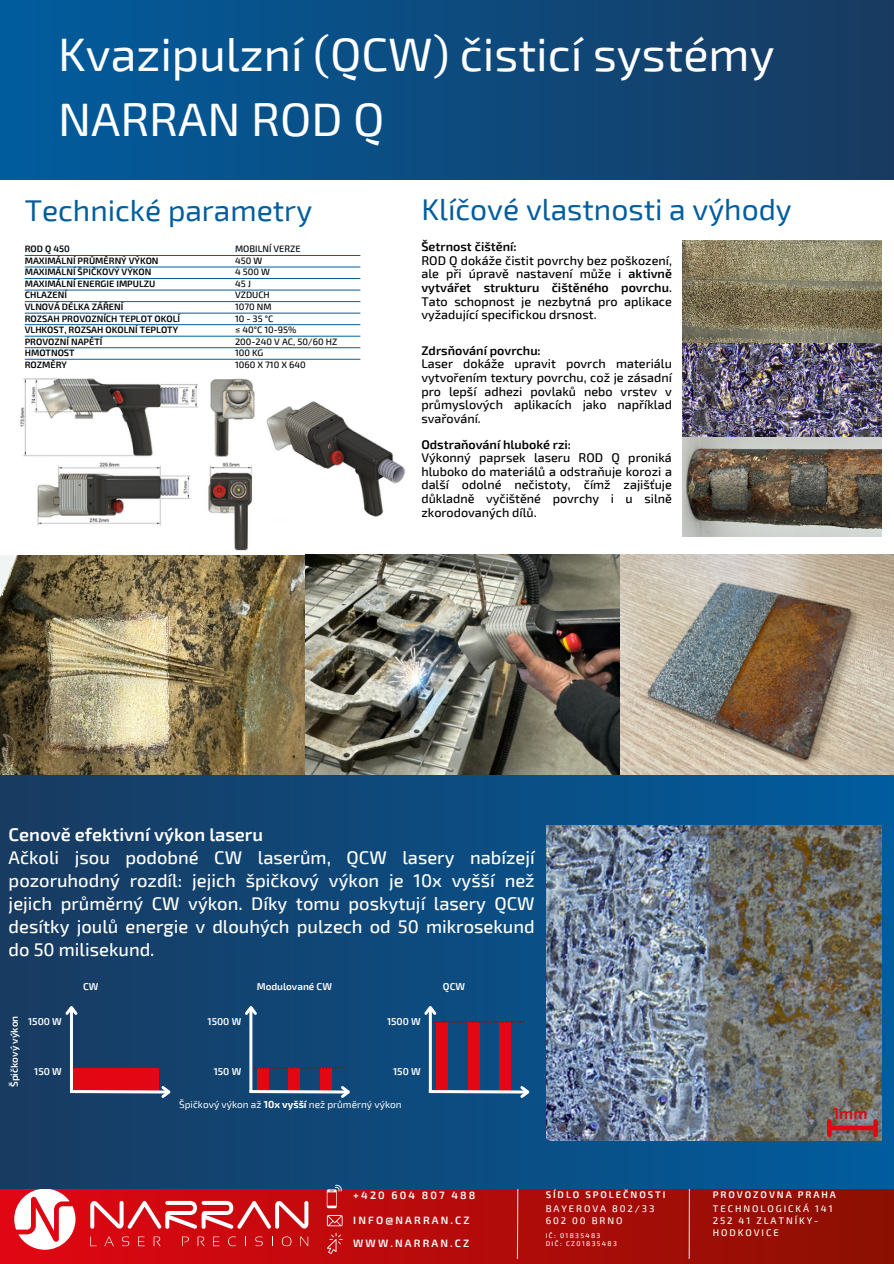
<style>
.page{position:relative;width:894px;height:1264px;background:#fff}
.page>*{position:absolute;margin:0;border:0;box-sizing:border-box;transform-origin:0 0}
.t1{font:46.95px/65.2px "Exo 2";color:#fff}
.t2{font:30px "Exo 2";color:#005d9f}
.t3{font:500 18.3px/23px "Exo 2";color:#fff}
.t4{font:600 16.05px "Exo 2";color:#e30613}
.t5{font:500 12.6px/13.6px "Exo 2";color:#000}
.t6{font:600 10.65px "Exo 2";letter-spacing:.2em;color:#fff}
.t7{font:600 10.05px "Exo 2";color:#fff}
.t8{font:10.05px "Exo 2";color:#fff}
.t9{font:500 9.6px/12px "Exo 2";letter-spacing:.2em;color:#fff}
.t10{font:600 9.6px "Exo 2";letter-spacing:.2em;color:#fff}
.t11{font:600 9.3px "Exo 2";color:#000}
.t12{font:500 9.3px "Exo 2";color:#000}
.t13{font:500 6.9px "Exo 2";letter-spacing:.2em;color:#fff}
.s1{font-weight:600}
.s2{font-weight:700}
</style>
<div class="page">
<div style="left:0;top:0;width:893px;height:179px;background:linear-gradient(to right,#005c9e,#193a60)"></div>
<svg style="left:0;top:1188px;width:893px;height:75px;background:#ae0d0b"></svg>
<hr style="left:516px;top:1179px;width:2px;height:79px;background:#d9d9d9">
<hr style="left:688px;top:1179px;width:1px;height:79px;background:#d9d9d9">
<svg style="left:14px;top:1188px;width:61px;height:61px"></svg>
<svg style="left:90px;top:1236px;width:7px;height:10px"></svg>
<svg style="left:104px;top:1236px;width:10px;height:10px"></svg>
<svg style="left:122px;top:1236px;width:7px;height:10px"></svg>
<svg style="left:138px;top:1236px;width:6px;height:10px"></svg>
<svg style="left:154px;top:1236px;width:7px;height:10px"></svg>
<svg style="left:182px;top:1236px;width:7px;height:10px"></svg>
<svg style="left:197px;top:1236px;width:7px;height:10px"></svg>
<svg style="left:213px;top:1236px;width:6px;height:10px"></svg>
<svg style="left:228px;top:1236px;width:8px;height:10px"></svg>
<svg style="left:255px;top:1236px;width:7px;height:10px"></svg>
<svg style="left:282px;top:1236px;width:9px;height:10px"></svg>
<svg style="left:300px;top:1236px;width:8px;height:10px"></svg>
<svg style="left:90px;top:1200px;width:218px;height:28px"></svg>
<div style="left:0;top:559px;width:893px;height:629px;background:linear-gradient(to right,#193b60,#005d9e)"></div>
<svg style="left:327px;top:1214px;width:15px;height:12px"></svg>
<svg style="left:327px;top:1232px;width:15px;height:21px"></svg>
<svg style="left:327px;top:1184px;width:15px;height:24px"></svg>
<hr style="left:25px;top:255px;width:335px;height:1px;background:#005d9f">
<hr style="left:25px;top:266px;width:335px;height:1px;background:#005d9f">
<hr style="left:25px;top:289px;width:335px;height:1px;background:#005d9f">
<hr style="left:25px;top:313px;width:335px;height:1px;background:#005d9f">
<hr style="left:25px;top:336px;width:335px;height:1px;background:#005d9f">
<hr style="left:25px;top:278px;width:335px;height:1px;background:#005d9f">
<hr style="left:25px;top:301px;width:335px;height:1px;background:#005d9f">
<hr style="left:25px;top:324px;width:335px;height:1px;background:#005d9f">
<hr style="left:25px;top:347px;width:335px;height:1px;background:#005d9f">
<hr style="left:25px;top:359px;width:335px;height:1px;background:#005d9f">
<img style="left:20px;top:378px;width:235px;height:172px">
<img style="left:682px;top:343px;width:199px;height:194px">
<img style="left:266px;top:401px;width:139px;height:116px">
<div style="left:71px;top:1068px;width:88px;height:23px;background:#e30613"></div>
<svg style="left:67px;top:1083px;width:107px;height:17px"></svg>
<hr style="left:70px;top:1007px;width:3px;height:85px;background:#fff">
<svg style="left:63px;top:1002px;width:17px;height:15px"></svg>
<div style="left:257px;top:1067px;width:11px;height:24px;background:#e30613"></div>
<div style="left:288px;top:1067px;width:12px;height:24px;background:#e30613"></div>
<div style="left:319px;top:1067px;width:12px;height:24px;background:#e30613"></div>
<svg style="left:252px;top:1066px;width:93px;height:2px"></svg>
<svg style="left:246px;top:1083px;width:107px;height:17px"></svg>
<hr style="left:249px;top:1007px;width:3px;height:85px;background:#fff">
<svg style="left:242px;top:1002px;width:17px;height:15px"></svg>
<div style="left:436px;top:1021px;width:11px;height:70px;background:#e30613"></div>
<div style="left:467px;top:1021px;width:12px;height:70px;background:#e30613"></div>
<div style="left:499px;top:1021px;width:11px;height:70px;background:#e30613"></div>
<svg style="left:426px;top:1083px;width:106px;height:17px"></svg>
<hr style="left:429px;top:1007px;width:2px;height:85px;background:#fff">
<svg style="left:421px;top:1002px;width:103px;height:20px;background:#175284"></svg>
<img style="left:0;top:555px;width:893px;height:219px">
<img style="left:682px;top:240px;width:199px;height:103px">
<img style="left:546px;top:825px;width:335px;height:315px">
<div style="left:830px;top:1125px;width:44px;height:5px;background:#e30613"></div>
<div style="left:826px;top:1121px;width:5px;height:13px;background:#e30613"></div>
<svg style="left:873px;top:1121px;width:4px;height:13px"></svg>
<p class="t1" style="left:58px;top:19px;width:717px">Kvazipulzní (QCW) čisticí systémy<br>NARRAN ROD Q</p>
<p class="t2" style="left:25px;top:191px;width:289px">Technické parametry</p>
<h2 class="t11" style="left:25px;top:243px;width:47px">ROD Q 450</h2>
<p class="t11" style="left:25px;top:254px;width:135px">MAXIMÁLNÍ PRŮMĚRNÝ VÝKON</p>
<p class="t11" style="left:25px;top:266px;width:128px">MAXIMÁLNÍ ŠPIČKOVÝ VÝKON</p>
<p class="t11" style="left:25px;top:277px;width:132px">MAXIMÁLNÍ ENERGIE IMPULZU</p>
<p class="t11" style="left:25px;top:289px;width:44px">CHLAZENÍ</p>
<p class="t11" style="left:25px;top:301px;width:100px">VLNOVÁ DÉLKA ZÁŘENÍ</p>
<p class="t11" style="left:25px;top:312px;width:157px">ROZSAH PROVOZNÍCH TEPLOT OKOLÍ</p>
<p class="t11" style="left:25px;top:324px;width:155px">VLHKOST, ROZSAH OKOLNÍ TEPLOTY</p>
<p class="t11" style="left:25px;top:335px;width:79px">PROVOZNÍ NAPĚTÍ</p>
<p class="t11" style="left:25px;top:347px;width:51px">HMOTNOST</p>
<p class="t11" style="left:25px;top:359px;width:44px">ROZMĚRY</p>
<p class="t12" style="left:235px;top:243px;width:67px">MOBILNÍ VERZE</p>
<p class="t12" style="left:235px;top:254px;width:29px">450 W</p>
<p class="t12" style="left:235px;top:266px;width:36px">4 500 W</p>
<p class="t12" style="left:235px;top:277px;width:17px">45 J</p>
<p class="t12" style="left:235px;top:289px;width:36px">VZDUCH</p>
<p class="t12" style="left:235px;top:301px;width:38px">1070 NM</p>
<p class="t12" style="left:235px;top:312px;width:40px">10 - 35 °C</p>
<p class="t12" style="left:235px;top:324px;width:63px">≤ 40°C 10-95%</p>
<p class="t12" style="left:235px;top:335px;width:104px">200-240 V AC, 50/60 HZ</p>
<p class="t12" style="left:235px;top:347px;width:30px">100 KG</p>
<p class="t12" style="left:235px;top:359px;width:72px">1060 X 710 X 640</p>
<h6 class="t2" style="left:421px;top:190px;width:372px">Klíčové vlastnosti a výhody</h6>
<p class="t5" style="left:421px;top:239px;width:252px"><span class="s1">Šetrnost čištění:<br></span>ROD Q dokáže čistit povrchy bez poškození, ale při úpravě nastavení může i <span class="s1">aktivně vytvářet strukturu čištěného povrchu</span>.<br>Tato schopnost je nezbytná pro aplikace vyžadující specifickou drsnost.</p>
<h6 class="t5" style="left:421px;top:343px;width:252px"><span class="s1">Zdrsňování povrchu:<br></span>Laser dokáže upravit povrch materiálu vytvořením textury povrchu, což je zásadní pro lepší adhezi povlaků nebo vrstev v průmyslových aplikacích jako například svařování.</h6>
<h6 class="t5" style="left:421px;top:436px;width:252px"><span class="s1">Odstraňování hluboké rzi:<br></span>Výkonný paprsek laseru ROD Q proniká hluboko do materiálů a odstraňuje korozi a další odolné nečistoty, čímž zajišťuje důkladně vyčištěné povrchy i u silně zkorodovaných dílů.</h6>
<h5 class="t3" style="left:9px;top:822px;width:527px"><span class="s1">Cenově efektivní výkon laseru<br></span>Ačkoli jsou podobné CW laserům, QCW lasery nabízejí pozoruhodný rozdíl: jejich špičkový výkon je 10x vyšší než jejich průměrný CW výkon. Díky tomu poskytují lasery QCW desítky joulů energie v dlouhých pulzech od 50 mikrosekund do 50 milisekund.</h5>
<h5 class="t7" style="left:8px;top:1087px;width:73px;rotate:-90deg">Špičkový výkon</h5>
<p class="t7" style="left:28px;top:1015px;width:35px">1500 W</p>
<p class="t7" style="left:34px;top:1065px;width:29px">150 W</p>
<p class="t7" style="left:83px;top:980px;width:17px">CW</p>
<p class="t7" style="left:207px;top:1015px;width:35px">1500 W</p>
<p class="t7" style="left:257px;top:979px;width:77px">Modulované CW</p>
<p class="t7" style="left:214px;top:1065px;width:29px">150 W</p>
<h6 class="t7" style="left:387px;top:1015px;width:35px">1500 W</h6>
<h6 class="t7" style="left:393px;top:1065px;width:29px">150 W</h6>
<h3 class="t8" style="left:179px;top:1097px;width:224px">Špičkový výkon až <span class="s2">10x vyšší</span> než průměrný výkon</h3>
<h6 class="t7" style="left:443px;top:980px;width:24px">QCW</h6>
<p class="t6" style="left:353px;top:1188px;width:124px">+420 604 807 488</p>
<h1 class="t6" style="left:353px;top:1235px;width:118px">WWW.NARRAN.CZ</h1>
<h2 class="t6" style="left:353px;top:1213px;width:118px">INFO@NARRAN.CZ</h2>
<h6 class="t10" style="left:545px;top:1187px;width:121px">SÍDLO SPOLEČNOSTI</h6>
<h6 class="t9" style="left:545px;top:1202px;width:110px">BAYEROVA 802/33</h6>
<p class="t9" style="left:545px;top:1214px;width:78px">602 00 BRNO</p>
<p class="t13" style="left:545px;top:1230px;width:56px">IČ: 01835483</p>
<p class="t13" style="left:545px;top:1239px;width:73px">DIČ: CZ01835483</p>
<p class="t4" style="left:832px;top:1102px;width:36px">1mm</p>
<h4 class="t10" style="left:712px;top:1187px;width:124px">PROVOZOVNA PRAHA</h4>
<p class="t9" style="left:712px;top:1202px;width:121px">TECHNOLOGICKÁ 141</p>
<p class="t9" style="left:712px;top:1214px;width:107px">252 41 ZLATNÍKY-<br>HODKOVICE</p>
</div>
